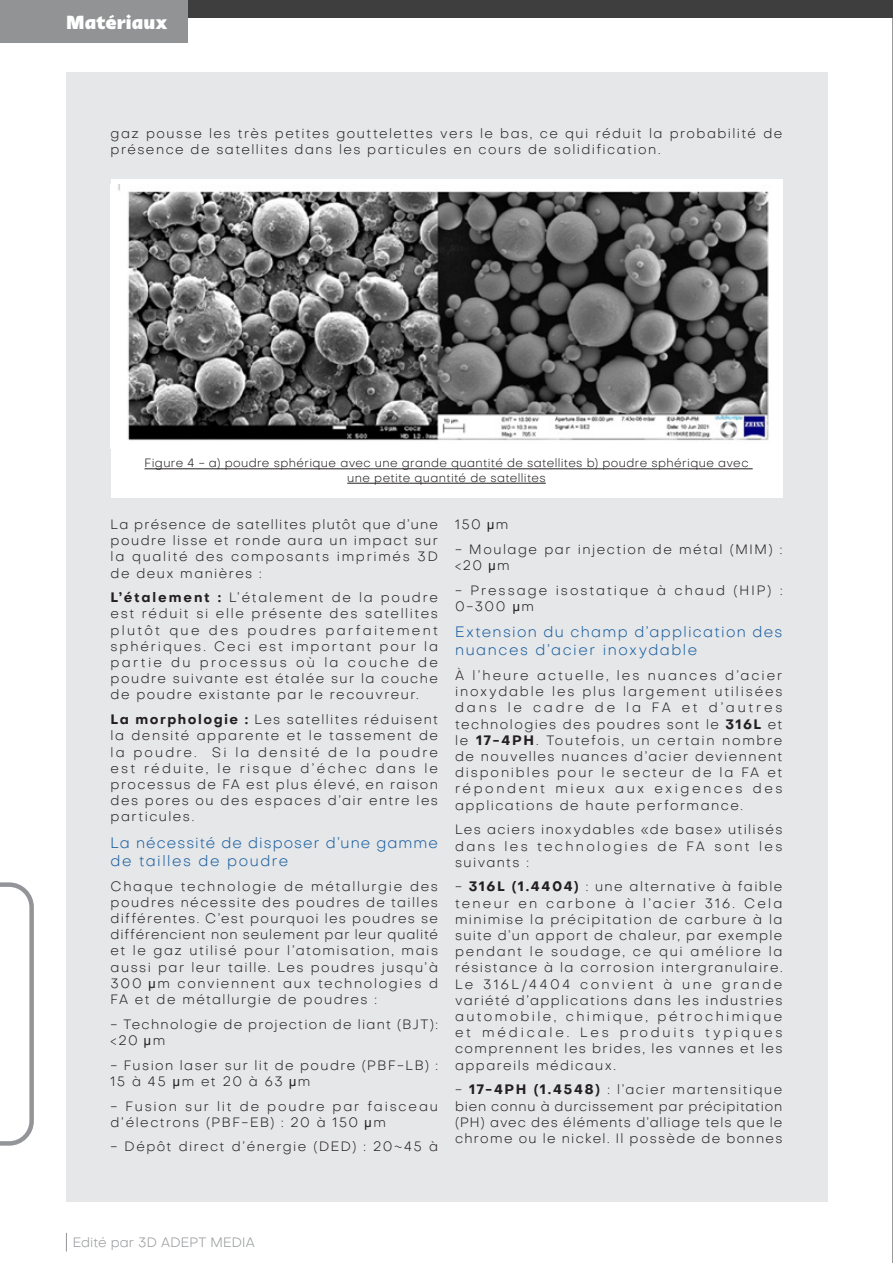
<style>
.page{position:relative;width:893px;height:1263px;background:#fff}
.page>*{position:absolute;margin:0;border:0;box-sizing:border-box;transform-origin:0 0}
.t1{font:800 19.5px "Qatar 2022 Arabic";color:#fff}
.style_ymar_de_paragr{font:300 15px/18px "Objective";letter-spacing:.09em;color:#175d9e}
.style_ymar_de_paragr-2{font:300 13.5px/16.2px "Objective";letter-spacing:.105em;color:#231f20;text-align:justify}
.style_ymar_de_paragr-3{font:300 13.5px/16.2px "Objective";letter-spacing:.13em;color:#231f20}
.style_ymar_de_paragr-4{font:300 13.5px/16.2px "Objective";letter-spacing:.15em;color:#231f20}
.t2{font:300 13.5px "Objective";letter-spacing:.005em;color:#949699}
.style_ymar_de_paragr-5{font:300 12px/14.4px "Objective";letter-spacing:.03em;color:#231f20;text-align:center}
.s1{font-weight:700}
.s2{font-family:"Arial Narrow";font-weight:400}
</style>
<div class="page">
<div style="left:66px;top:72px;width:761px;height:1129px;background:#e6e7e9"></div>
<div style="left:187px;top:0;width:705px;height:17px;background:#3e3e3f"></div>
<div style="left:0;top:0;width:187px;height:43px;background:#929394"></div>
<hr style="left:892px;top:0;width:1px;height:1263px;background:#939598">
<div style="left:111px;top:179px;width:671px;height:319px;background:#fff"></div>
<img style="left:118px;top:184px;width:654px;height:257px">
<hr style="left:145px;top:468px;width:608px;height:1px;background:#231f20">
<hr style="left:347px;top:483px;width:199px;height:1px;background:#231f20">
<svg style="left:0;top:882px;width:34px;height:264px"></svg>
<svg style="left:66px;top:1233px;width:1px;height:18px"></svg>
<p class="t1" style="left:66px;top:10px;width:103px">Matériaux</p>
<p class="style_ymar_de_paragr-2" style="left:111px;top:125px;width:673px">gaz pousse les très petites gouttelettes vers le bas, ce qui réduit la probabilité de présence de satellites dans les particules en cours de solidification.</p>
<p class="style_ymar_de_paragr-5" style="left:145px;top:456px;width:605px">Figure 4 - a) poudre sphérique avec une grande quantité de satellites b) poudre sphérique avec une petite quantité de satellites</p>
<p class="style_ymar_de_paragr-2" style="left:111px;top:516px;width:329px">La présence de satellites plutôt que d’une poudre lisse et ronde aura un impact sur la qualité des composants imprimés 3D de deux manières :</p>
<p class="style_ymar_de_paragr-2" style="left:111px;top:589px;width:329px"><span class="s1">L’étalement :</span> L’étalement de la poudre est réduit si elle présente des satellites plutôt que des poudres parfaitement sphériques. Ceci est important pour la partie du processus où la couche de poudre suivante est étalée sur la couche de poudre existante par le recouvreur.</p>
<p class="style_ymar_de_paragr-2" style="left:111px;top:711px;width:329px"><span class="s1">La morphologie :</span> Les satellites réduisent la densité apparente et le tassement de la poudre. Si la densité de la poudre est réduite, le risque d’échec dans le processus de FA est plus élevé, en raison des pores ou des espaces d’air entre les particules.</p>
<p class="style_ymar_de_paragr" style="left:111px;top:833px;width:329px">La nécessité de disposer d’une gamme de tailles de poudre</p>
<p class="style_ymar_de_paragr-2" style="left:111px;top:878px;width:329px">Chaque technologie de métallurgie des poudres nécessite des poudres de tailles différentes. C’est pourquoi les poudres se différencient non seulement par leur qualité et le gaz utilisé pour l’atomisation, mais aussi par leur taille. Les poudres jusqu’à 300 <span class="s2">µ</span>m conviennent aux technologies d FA et de métallurgie de poudres :</p>
<p class="style_ymar_de_paragr-2" style="left:111px;top:1016px;width:329px">- Technologie de projection de liant (BJT): &lt;20 <span class="s2">µ</span>m</p>
<p class="style_ymar_de_paragr-2" style="left:111px;top:1057px;width:329px">- Fusion laser sur lit de poudre (PBF-LB) :<br>15 à 45 <span class="s2">µ</span>m et 20 à 63 <span class="s2">µ</span>m</p>
<p class="style_ymar_de_paragr-3" style="left:111px;top:1098px;width:329px">- Fusion sur lit de poudre par faisceau d’électrons (PBF-EB) : 20 à 150 <span class="s2">µ</span>m</p>
<p class="style_ymar_de_paragr-2" style="left:111px;top:1138px;width:329px">- Dépôt direct d’énergie (DED) : 20~45 à</p>
<p class="style_ymar_de_paragr-2" style="left:455px;top:516px;width:55px">150 <span class="s2">µ</span>m</p>
<p class="style_ymar_de_paragr-2" style="left:455px;top:541px;width:329px">- Moulage par injection de métal (MIM) : &lt;20 <span class="s2">µ</span>m</p>
<p class="style_ymar_de_paragr-4" style="left:455px;top:582px;width:329px">- Pressage isostatique à chaud (HIP) :<br>0-300 <span class="s2">µ</span>m</p>
<p class="style_ymar_de_paragr" style="left:455px;top:623px;width:329px">Extension du champ d’application des nuances d’acier inoxydable</p>
<p class="style_ymar_de_paragr-2" style="left:455px;top:667px;width:329px">À l’heure actuelle, les nuances d’acier inoxydable les plus largement utilisées dans le cadre de la FA et d’autres technologies des poudres sont le <span class="s1">316L</span> et le <span class="s1">17-4PH</span>. Toutefois, un certain nombre de nouvelles nuances d’acier deviennent disponibles pour le secteur de la FA et répondent mieux aux exigences des applications de haute performance.</p>
<p class="style_ymar_de_paragr-2" style="left:455px;top:821px;width:329px">Les aciers inoxydables «de base» utilisés dans les technologies de FA sont les suivants :</p>
<p class="style_ymar_de_paragr-2" style="left:455px;top:878px;width:329px">- <span class="s1">316L (1.4404)</span> : une alternative à faible teneur en carbone à l’acier 316. Cela minimise la précipitation de carbure à la suite d’un apport de chaleur, par exemple pendant le soudage, ce qui améliore la résistance à la corrosion intergranulaire.<br>Le 316L/4404 convient à une grande variété d’applications dans les industries automobile, chimique, pétrochimique et médicale. Les produits typiques comprennent les brides, les vannes et les appareils médicaux.</p>
<p class="style_ymar_de_paragr-2" style="left:455px;top:1081px;width:329px">- <span class="s1">17-4PH (1.4548)</span> : l’acier martensitique bien connu à durcissement par précipitation (PH) avec des éléments d’alliage tels que le chrome ou le nickel. Il possède de bonnes</p>
<p class="t2" style="left:73px;top:1234px;width:184px">Edité par 3D ADEPT MEDIA</p>
</div>
